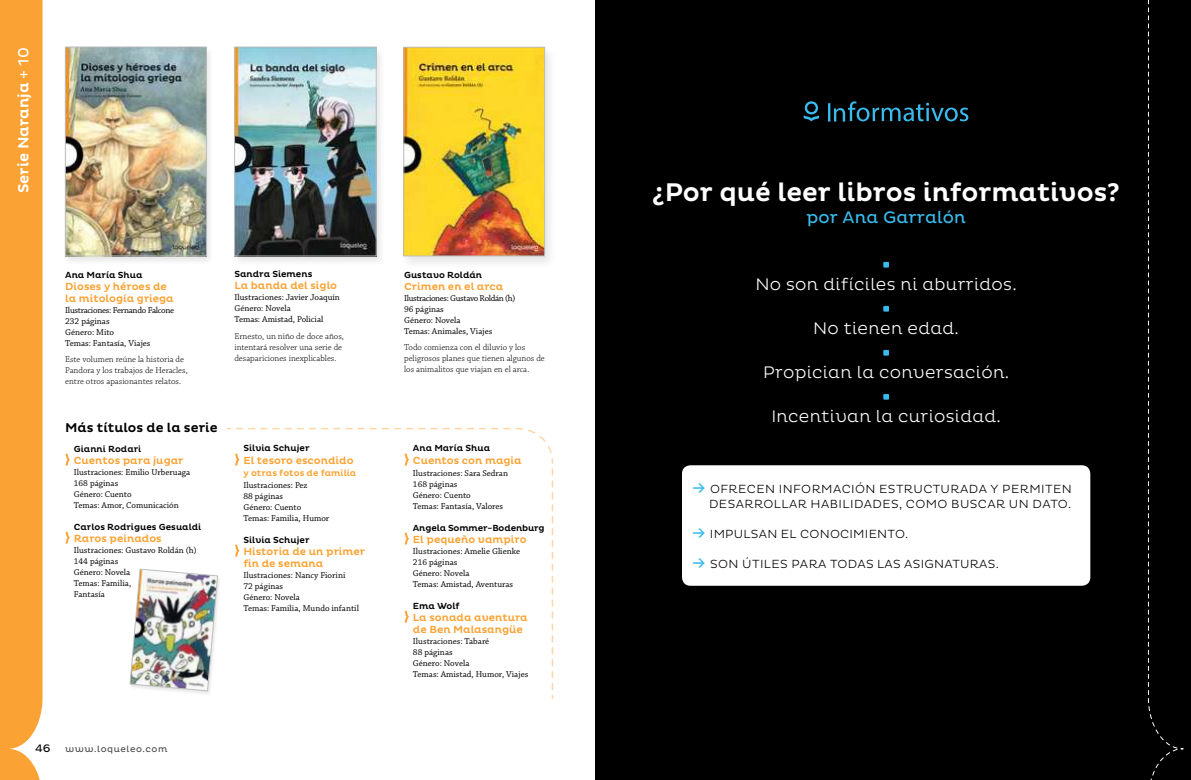
<style>
.page{position:relative;width:1191px;height:780px;background:#fff}
.page>*{position:absolute;margin:0;border:0;box-sizing:border-box;transform-origin:0 0}
.t1{font:500 26px "Pluto";color:#fff}
.t2{font:300 17px "Pluto";letter-spacing:.02em;color:#fff}
.t3{font:17px "Pluto";letter-spacing:.01em;color:#39bced}
.t4{font:500 15px "Pluto";color:#fff}
.t5{font:500 13px "Pluto";color:#000}
.t6{font:300 12px/15px "Pluto";letter-spacing:.035em;color:#000;text-align:right}
.t7{font:11px "Pluto";color:#000}
.t8{font:500 10.5px/12px "Pluto";color:#faa334}
.t9{font:9px/11px "Chaparral Pro";color:#000}
.t10{font:300 9px/11px "Chaparral Pro";color:#000}
.t11{font:500 9px "Pluto";color:#000}
.t12{font:500 9px "Pluto";color:#faa334}
.t13{font:9px "Pluto";letter-spacing:.06em;color:#4d4d4f}
.s1{font-weight:400}
.s2{font-weight:400;font-size:20px;color:#39bced}
</style>
<div class="page">
<div style="left:0;top:0;width:43px;height:780px;background:#faa334"></div>
<div style="left:595px;top:0;width:596px;height:780px;background:#000"></div>
<div style="left:231px;top:45px;width:155px;height:222px;background:#000;opacity:.1"></div>
<img style="left:236px;top:49px;width:138px;height:205px">
<div style="left:234px;top:47px;width:142px;height:209px;border:1px solid #bcbec0"></div>
<div style="left:62px;top:45px;width:153px;height:221px;background:#000;opacity:.1"></div>
<img style="left:67px;top:49px;width:137px;height:205px">
<div style="left:65px;top:47px;width:141px;height:209px;border:1px solid #bcbec0"></div>
<div style="left:129px;top:568px;width:93px;height:128px;background:#000;opacity:.1"></div>
<img style="left:130px;top:569px;width:88px;height:122px">
<div style="left:400px;top:45px;width:156px;height:224px;background:#000;opacity:.1"></div>
<img style="left:405px;top:49px;width:138px;height:205px">
<div style="left:403px;top:47px;width:142px;height:209px;border:1px solid #bcbec0"></div>
<svg style="left:226px;top:427px;width:328px;height:273px"></svg>
<svg style="left:65px;top:453px;width:5px;height:12px"></svg>
<svg style="left:65px;top:531px;width:5px;height:12px"></svg>
<svg style="left:235px;top:453px;width:4px;height:12px"></svg>
<svg style="left:235px;top:544px;width:4px;height:12px"></svg>
<svg style="left:404px;top:453px;width:5px;height:12px"></svg>
<svg style="left:404px;top:532px;width:5px;height:12px"></svg>
<svg style="left:404px;top:610px;width:5px;height:12px"></svg>
<svg style="left:883px;top:262px;width:6px;height:5px"></svg>
<svg style="left:883px;top:306px;width:6px;height:5px"></svg>
<svg style="left:883px;top:350px;width:6px;height:5px"></svg>
<svg style="left:883px;top:394px;width:6px;height:5px"></svg>
<div style="left:682px;top:465px;width:408px;height:120px;background:#fff;border-radius:9px"></div>
<svg style="left:1148px;top:0;width:36px;height:780px"></svg>
<svg style="left:803px;top:101px;width:16px;height:20px"></svg>
<svg style="left:828px;top:101px;width:140px;height:21px"></svg>
<h3 class="t4" style="left:15px;top:193px;width:147px;rotate:-90deg">Serie Naranja <span class="s1">+ 10</span></h3>
<p class="t11" style="left:65px;top:269px;width:79px">Ana María Shua</p>
<p class="t8" style="left:65px;top:280px;width:110px">Dioses y héroes de la mitología griega</p>
<p class="t9" style="left:65px;top:305px;width:110px">Ilustraciones: Fernando Falcone<br>232 páginas<br>Género: Mito<br>Temas: Fantasía, Viajes</p>
<p class="t10" style="left:65px;top:354px;width:124px">Este volumen reúne la historia de<br>Pandora y los trabajos de Heracles, entre otros apasionantes relatos.</p>
<h3 class="t5" style="left:65px;top:420px;width:154px">Más títulos de la serie</h3>
<p class="t11" style="left:74px;top:443px;width:69px">Gianni Rodari</p>
<p class="t8" style="left:74px;top:454px;width:111px">Cuentos para jugar</p>
<p class="t9" style="left:74px;top:466px;width:118px">Ilustraciones: Emilio Urberuaga<br>168 páginas<br>Género: Cuento<br>Temas: Amor, Comunicación</p>
<p class="t11" style="left:74px;top:521px;width:129px">Carlos Rodrigues Gesualdi</p>
<p class="t8" style="left:74px;top:532px;width:89px">Raros peinados</p>
<p class="t9" style="left:74px;top:544px;width:124px">Ilustraciones: Gustavo Roldán (h)<br>144 páginas<br>Género: Novela<br>Temas: Familia,<br>Fantasía</p>
<p class="t11" style="left:234px;top:269px;width:79px">Sandra Siemens</p>
<p class="t8" style="left:234px;top:280px;width:104px">La banda del siglo</p>
<p class="t9" style="left:234px;top:292px;width:107px">Ilustraciones: Javier Joaquín<br>Género: Novela<br>Temas: Amistad, Policial</p>
<p class="t10" style="left:234px;top:331px;width:111px">Ernesto, un niño de doce años, intentará resolver una serie de desapariciones inexplicables.</p>
<p class="t11" style="left:243px;top:443px;width:68px">Silvia Schujer</p>
<p class="t8" style="left:243px;top:454px;width:112px">El tesoro escondido</p>
<p class="t12" style="left:243px;top:467px;width:114px">y otras fotos de familia</p>
<p class="t9" style="left:243px;top:479px;width:87px">Ilustraciones: Pez<br>88 páginas<br>Género: Cuento<br>Temas: Familia, Humor</p>
<p class="t11" style="left:243px;top:534px;width:68px">Silvia Schujer</p>
<p class="t8" style="left:243px;top:545px;width:123px">Historia de un primer fin de semana</p>
<p class="t9" style="left:243px;top:569px;width:117px">Ilustraciones: Nancy Fiorini<br>72 páginas<br>Género: Novela<br>Temas: Familia, Mundo infantil</p>
<p class="t7" style="left:35px;top:742px;width:17px">46</p>
<p class="t13" style="left:65px;top:743px;width:104px">www.loqueleo.com</p>
<p class="t11" style="left:404px;top:269px;width:80px">Gustavo Roldán</p>
<p class="t8" style="left:404px;top:280px;width:101px">Crimen en el arca</p>
<p class="t9" style="left:404px;top:293px;width:113px">Ilustraciones: Gustavo Roldán (h)<br>96 páginas<br>Género: Novela<br>Temas: Animales, Viajes</p>
<p class="t10" style="left:404px;top:342px;width:142px">Todo comienza con el diluvio y los peligrosos planes que tienen algunos de los animalitos que viajan en el arca.</p>
<p class="t11" style="left:413px;top:443px;width:79px">Ana María Shua</p>
<p class="t8" style="left:413px;top:454px;width:110px">Cuentos con magia</p>
<p class="t9" style="left:413px;top:467px;width:97px">Ilustraciones: Sara Sedran<br>168 páginas<br>Género: Cuento<br>Temas: Fantasía, Valores</p>
<p class="t11" style="left:413px;top:522px;width:133px">Angela Sommer-Bodenburg</p>
<p class="t8" style="left:413px;top:533px;width:115px">El pequeño vampiro</p>
<p class="t9" style="left:413px;top:545px;width:109px">Ilustraciones: Amelie Glienke<br>216 páginas<br>Género: Novela<br>Temas: Amistad, Aventuras</p>
<p class="t11" style="left:413px;top:600px;width:48px">Ema Wolf</p>
<p class="t8" style="left:413px;top:611px;width:116px">La sonada aventura de Ben Malasangüe</p>
<p class="t9" style="left:413px;top:635px;width:117px">Ilustraciones: Tabaré<br>88 páginas<br>Género: Novela<br>Temas: Amistad, Humor, Viajes</p>
<h1 class="t1" style="left:652px;top:177px;width:469px">¿Por qué leer libros informativos?</h1>
<h2 class="t3" style="left:806px;top:207px;width:161px">por Ana Garralón</h2>
<h2 class="t2" style="left:755px;top:274px;width:263px">No son difíciles ni aburridos.</h2>
<h2 class="t2" style="left:813px;top:318px;width:147px">No tienen edad.</h2>
<h2 class="t2" style="left:763px;top:362px;width:248px">Propician la conversación.</h2>
<h2 class="t2" style="left:771px;top:406px;width:231px">Incentivan la curiosidad.</h2>
<h3 class="t6" style="left:692px;top:481px;width:381px"><span class="s2">→</span> OFRECEN INFORMACIÓN ESTRUCTURADA Y PERMITEN<br>DESARROLLAR HABILIDADES, COMO BUSCAR UN DATO.</h3>
<h3 class="t6" style="left:692px;top:526px;width:218px"><span class="s2">→</span> IMPULSAN EL CONOCIMIENTO.</h3>
<h3 class="t6" style="left:692px;top:556px;width:308px"><span class="s2">→</span> SON ÚTILES PARA TODAS LAS ASIGNATURAS.</h3>
</div>
